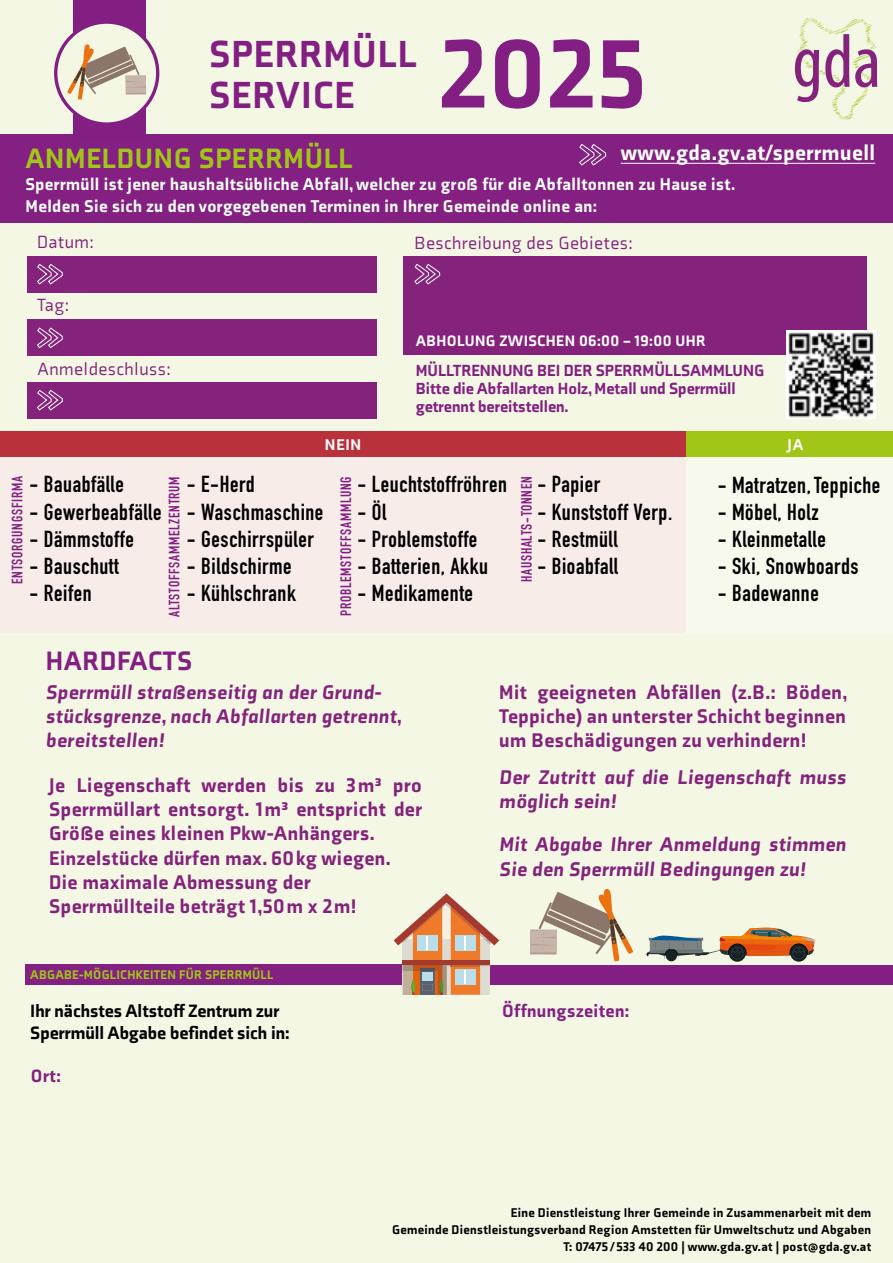
<style>
.page{position:relative;width:893px;height:1263px;background:#f3f7e4}
.page>*{position:absolute;margin:0;border:0;box-sizing:border-box;transform-origin:0 0}
.t1{font:900 99.3px "Axia";color:#831f82}
.t2{font:900 38.55px/41.2px "Axia";letter-spacing:.025em;color:#831f82}
.t3{font:900 28.65px "Axia";letter-spacing:.025em;color:#a2c617}
.t4{font:900 27.3px "Axia";letter-spacing:.025em;color:#831f82}
.t5{font:700 22.8px "DIN Condensed";letter-spacing:.025em;color:#000}
.t6{font:900 21.9px "Axia";letter-spacing:.025em;color:#fff}
.t7{font:900 20.25px/24.3px "Axia";letter-spacing:.025em;color:#85227c}
.t8{font:italic 900 20.25px/24.3px "Axia";letter-spacing:.025em;color:#85227c}
.t9{font:900 18.3px/21.9px "Axia";color:#000}
.t10{font:900 18.3px "Axia";letter-spacing:.025em;color:#831f82}
.t11{font:18.15px "Axia";letter-spacing:.025em;color:#85227c}
.t12{font:900 17.4px/21.3px "Axia";letter-spacing:.025em;color:#fff}
.t13{font:900 16.5px/18px "Axia";color:#831f82}
.t14{font:900 15.9px "Axia";letter-spacing:.05em;color:#fff}
.t15{font:900 15.45px "Axia";letter-spacing:.025em;color:#fff}
.t16{font:700 14.85px "DIN Condensed";letter-spacing:.05em;color:#831f82}
.t17{font:900 12.9px/16.8px "Axia";letter-spacing:.025em;color:#000;text-align:right}
.t18{font:900 12.75px "Axia";letter-spacing:.02em;color:#a2c617}
</style>
<div class="page">
<div style="left:0;top:134px;width:893px;height:89px;background:#832081"></div>
<div style="left:73px;top:0;width:73px;height:141px;background:#831f82"></div>
<svg style="left:795px;top:18px;width:82px;height:102px"></svg>
<div style="left:56px;top:22px;width:102px;height:102px;background:#f3f7e4;border-radius:50%"></div>
<div style="left:54px;top:20px;width:105px;height:106px;border:3px solid #831f82;border-radius:50%"></div>
<svg style="left:67px;top:44px;width:79px;height:56px"></svg>
<div style="left:352px;top:965px;width:540px;height:20px;background:#831f82"></div>
<div style="left:25px;top:964px;width:386px;height:21px;background:#832081"></div>
<svg style="left:394px;top:893px;width:105px;height:102px"></svg>
<div style="left:666px;top:950px;width:11px;height:11px;background:#172224;border-radius:50%"></div>
<svg style="left:790px;top:944px;width:17px;height:18px"></svg>
<div style="left:792px;top:946px;width:14px;height:14px;background:#151d20;border-radius:50%"></div>
<div style="left:792px;top:946px;width:13px;height:14px;background:#1c292d;border-radius:50%"></div>
<svg style="left:729px;top:944px;width:17px;height:18px"></svg>
<div style="left:730px;top:946px;width:14px;height:14px;background:#151d20;border-radius:50%"></div>
<div style="left:731px;top:946px;width:13px;height:14px;background:#1d2b2f;border-radius:50%"></div>
<svg style="left:646px;top:928px;width:169px;height:31px"></svg>
<svg style="left:530px;top:889px;width:104px;height:72px"></svg>
<hr style="left:621px;top:163px;width:254px;height:1px;background:#fff">
<svg style="left:579px;top:144px;width:27px;height:22px"></svg>
<div style="left:27px;top:256px;width:349px;height:37px;background:#85227c"></div>
<svg style="left:37px;top:263px;width:26px;height:22px"></svg>
<div style="left:27px;top:320px;width:349px;height:36px;background:#85227c"></div>
<div style="left:27px;top:382px;width:349px;height:36px;background:#85227c"></div>
<svg style="left:37px;top:327px;width:26px;height:21px"></svg>
<svg style="left:37px;top:389px;width:26px;height:22px"></svg>
<div style="left:404px;top:256px;width:463px;height:99px;background:#85227c"></div>
<svg style="left:414px;top:263px;width:26px;height:22px"></svg>
<div style="left:686px;top:431px;width:207px;height:26px;background:#a2c617"></div>
<div style="left:686px;top:457px;width:207px;height:176px;background:#f7f9ed"></div>
<div style="left:0;top:457px;width:686px;height:176px;background:#f8ece9"></div>
<div style="left:1px;top:431px;width:685px;height:26px;background:#b9313a"></div>
<img style="left:787px;top:330px;width:88px;height:89px">
<h2 class="t2" style="left:209px;top:33px;width:209px">SPERRMÜLL<br>SERVICE</h2>
<p class="t3" style="left:26px;top:141px;width:329px">ANMELDUNG SPERRMÜLL</p>
<h1 class="t1" style="left:440px;top:13px;width:207px">2025</h1>
<p class="t6" style="left:621px;top:139px;width:256px">www.gda.gv.at/sperrmuell</p>
<p class="t12" style="left:26px;top:173px;width:711px">Sperrmüll ist jener haushaltsübliche Abfall, welcher zu groß für die Abfalltonnen zu Hause ist.<br>Melden Sie sich zu den vorgegebenen Terminen in Ihrer Gemeinde online an:</p>
<p class="t11" style="left:37px;top:231px;width:58px">Datum:</p>
<p class="t11" style="left:37px;top:294px;width:34px">Tag:</p>
<p class="t11" style="left:37px;top:358px;width:135px">Anmeldeschluss:</p>
<p class="t11" style="left:414px;top:232px;width:220px">Beschreibung des Gebietes:</p>
<p class="t15" style="left:416px;top:331px;width:291px">ABHOLUNG ZWISCHEN 06:00 – 19:00 UHR</p>
<p class="t13" style="left:416px;top:362px;width:350px">MÜLLTRENNUNG BEI DER SPERRMÜLLSAMMLUNG<br>Bitte die Abfallarten Holz, Metall und Sperrmüll getrennt bereitstellen.</p>
<p class="t14" style="left:325px;top:435px;width:38px">NEIN</p>
<p class="t5" style="left:30px;top:469px;width:96px">- Bauabfälle</p>
<p class="t5" style="left:30px;top:496px;width:133px">- Gewerbeabfälle</p>
<p class="t5" style="left:30px;top:523px;width:106px">- Dämmstoffe</p>
<p class="t5" style="left:30px;top:550px;width:91px">- Bauschutt</p>
<p class="t5" style="left:30px;top:577px;width:63px">- Reifen</p>
<p class="t16" style="left:164px;top:617px;width:142px;rotate:-90deg">ALTSTOFFSAMMELZENTRUM</p>
<p class="t5" style="left:357px;top:469px;width:151px">- Leuchtstoffröhren</p>
<p class="t5" style="left:187px;top:469px;width:69px">- E-Herd</p>
<p class="t5" style="left:187px;top:496px;width:138px">- Waschmaschine</p>
<p class="t5" style="left:187px;top:523px;width:128px">- Geschirrspüler</p>
<p class="t5" style="left:187px;top:550px;width:106px">- Bildschirme</p>
<p class="t5" style="left:187px;top:577px;width:110px">- Kühlschrank</p>
<p class="t16" style="left:336px;top:616px;width:141px;rotate:-90deg">PROBLEMSTOFFSAMMLUNG</p>
<p class="t5" style="left:538px;top:469px;width:64px">- Papier</p>
<p class="t16" style="left:7px;top:584px;width:109px;rotate:-90deg">ENTSORGUNGSFIRMA</p>
<p class="t16" style="left:517px;top:582px;width:107px;rotate:-90deg">HAUSHALTS-TONNEN</p>
<p class="t5" style="left:357px;top:496px;width:30px">- Öl</p>
<p class="t5" style="left:357px;top:523px;width:121px">- Problemstoffe</p>
<p class="t5" style="left:357px;top:550px;width:132px">- Batterien, Akku</p>
<p class="t5" style="left:357px;top:577px;width:117px">- Medikamente</p>
<p class="t5" style="left:538px;top:496px;width:136px">- Kunststoff Verp.</p>
<p class="t5" style="left:538px;top:523px;width:82px">- Restmüll</p>
<p class="t5" style="left:538px;top:550px;width:82px">- Bioabfall</p>
<p class="t4" style="left:46px;top:644px;width:148px">HARDFACTS</p>
<p class="t14" style="left:788px;top:435px;width:17px">JA</p>
<p class="t5" style="left:718px;top:469px;width:164px">- Matratzen,Teppiche</p>
<p class="t5" style="left:718px;top:496px;width:102px">- Möbel, Holz</p>
<p class="t5" style="left:718px;top:524px;width:110px">- Kleinmetalle</p>
<p class="t5" style="left:718px;top:551px;width:142px">- Ski, Snowboards</p>
<p class="t5" style="left:718px;top:578px;width:103px">- Badewanne</p>
<p class="t8" style="left:46px;top:679px;width:357px">Sperrmüll straßenseitig an der Grund&shy;stücksgrenze, nach Abfallarten getrennt, bereitstellen!</p>
<p class="t7" style="left:499px;top:679px;width:350px;text-align:justify">Mit geeigneten Abfällen (z.B.: Böden, Teppiche) an unterster Schicht beginnen um Beschädigungen zu verhindern!</p>
<p class="t8" style="left:499px;top:764px;width:348px">Der Zutritt auf die Liegenschaft muss möglich sein!</p>
<p class="t8" style="left:499px;top:832px;width:348px">Mit Abgabe Ihrer Anmeldung stimmen<br>Sie den Sperrmüll Bedingungen zu!</p>
<p class="t7" style="left:49px;top:773px;width:374px">Je Liegenschaft werden bis zu 3 m³ pro Sperrmüllart entsorgt. 1 m³ entspricht der Größe eines kleinen Pkw-Anhängers.<br>Einzelstücke dürfen max. 60 kg wiegen.<br>Die maximale Abmessung der Sperrmüllteile beträgt 1,50 m x 2 m!</p>
<p class="t18" style="left:30px;top:967px;width:245px">ABGABE-MÖGLICHKEITEN FÜR SPERRMÜLL</p>
<p class="t9" style="left:30px;top:999px;width:261px">Ihr nächstes Altstoff Zentrum zur<br>Sperrmüll Abgabe befindet sich in:</p>
<p class="t10" style="left:31px;top:1064px;width:31px">Ort:</p>
<p class="t10" style="left:502px;top:999px;width:129px">Öffnungszeiten:</p>
<p class="t17" style="left:392px;top:1204px;width:481px">Eine Dienstleistung Ihrer Gemeinde in Zusammenarbeit mit dem<br>Gemeinde Dienstleistungsverband Region Amstetten für Umweltschutz und Abgaben<br>T: 07475 / 533 40 200 | www.gda.gv.at | post@gda.gv.at</p>
</div>
